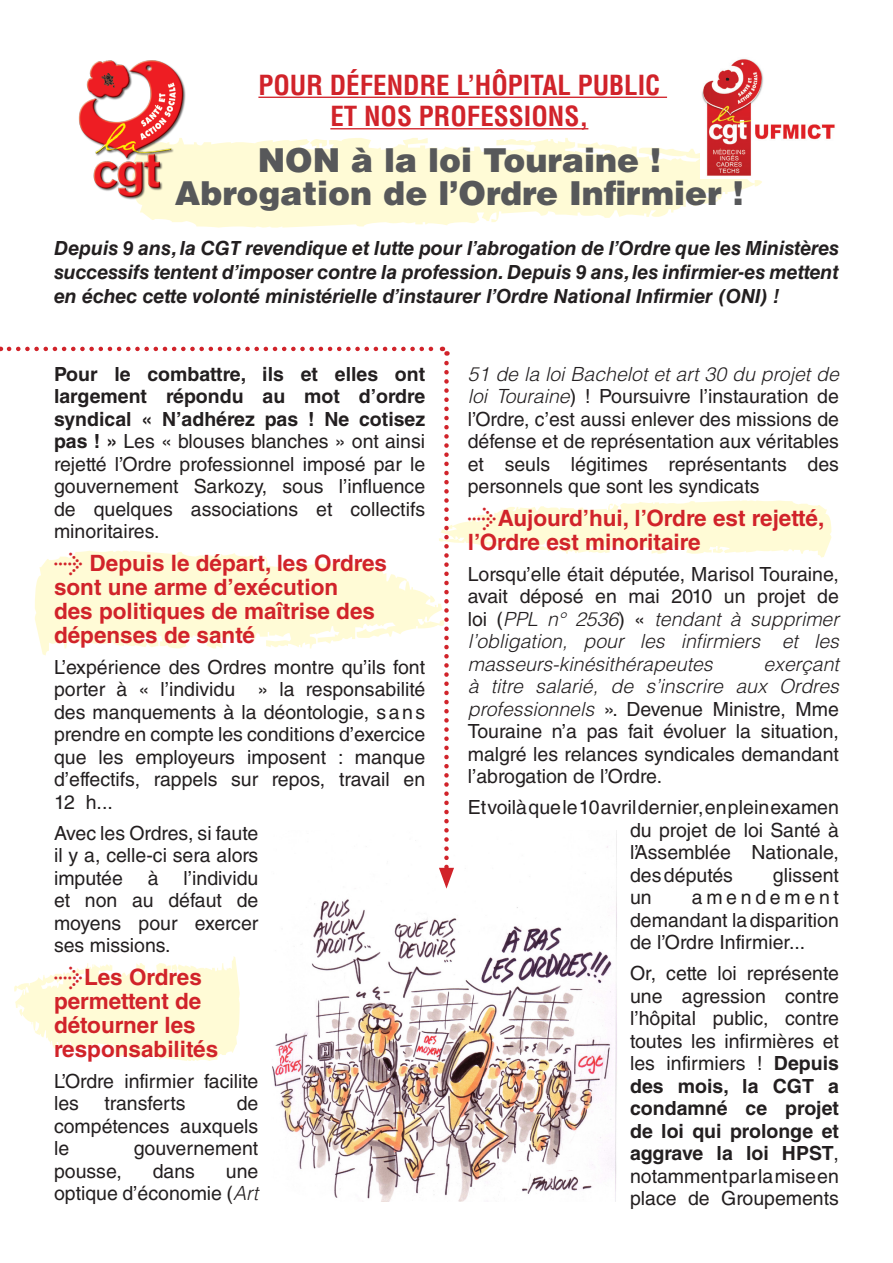
<style>
.page{position:relative;width:893px;height:1263px;background:#fff}
.page>*{position:absolute;margin:0;border:0;box-sizing:border-box;transform-origin:0 0}
.t1{font:900 33px "Helvetica LT Std";color:#57585a}
.accroche_helvet{font:700 condensed 27px/31.5px "Helvetica LT Std";color:#d1232a;text-align:center}
.accroche_helvet-2{font:700 22.5px/24px "Helvetica LT Std";color:#d1232a}
.t2{font:19.5px/22.5px "Helvetica LT Std";color:#231f20;text-align:justify}
.t3{font:italic 700 19.5px/24px "Helvetica LT Std";color:#231f20;text-align:justify}
.t4{font:italic 300 19.5px/22.5px "Helvetica LT Std";color:#231f20;text-align:justify}
.s1{font-weight:700}
.s2{font-family:"Arrowstfb";font-weight:400}
.s3{font-weight:300;font-style:italic}
.s4{font-weight:400;font-style:normal}
</style>
<div class="page">
<svg style="left:146px;top:138px;width:616px;height:90px;fill:#fffbd6"></svg>
<svg style="left:14px;top:956px;width:226px;height:105px"></svg>
<hr style="left:258px;top:97px;width:409px;height:1px;background:#d1232a">
<hr style="left:330px;top:128px;width:258px;height:1px;background:#d1232a">
<img style="left:78px;top:60px;width:122px;height:155px">
<img style="left:701px;top:59px;width:134px;height:120px">
<img style="left:272px;top:889px;width:345px;height:312px">
<svg style="left:9px;top:347px;width:822px;height:542px"></svg>
<p class="accroche_helvet" style="left:258px;top:69px;width:403px">POUR DÉFENDRE L’HÔPITAL PUBLIC<br>ET NOS PROFESSIONS,</p>
<p class="t1" style="left:258px;top:138px;width:405px">NON à la loi Touraine !</p>
<p class="t1" style="left:175px;top:171px;width:570px">Abrogation de l’Ordre Infirmier !</p>
<p class="t3" style="left:54px;top:236px;width:786px">Depuis 9 ans, la CGT revendique et lutte pour l’abrogation de l’Ordre que les Ministères successifs tentent d’imposer contre la profession. Depuis 9 ans, les infirmier-es mettent en échec cette volonté ministérielle d’instaurer l’Ordre National Infirmier (ONI) !</p>
<p class="t2" style="left:54px;top:363px;width:373px"><span class="s1">Pour le combattre, ils et elles ont largement répondu au mot d’ordre syndical « N’adhérez pas ! Ne cotisez pas ! »</span> Les « blouses blanches » ont ainsi rejetté l’Ordre professionnel imposé par le gouvernement Sarkozy, sous l’influence de quelques associations et collectifs minoritaires.</p>
<p class="accroche_helvet-2" style="left:54px;top:550px;width:335px"><span class="s2">G</span> Depuis le départ, les Ordres sont une arme d’exécution<br>des politiques de maîtrise des dépenses de santé</p>
<p class="t2" style="left:54px;top:656px;width:373px">L’expérience des Ordres montre qu’ils font porter à « l’individu » la responsabilité des manquements à la déontologie, sans prendre en compte les conditions d’exercice que les employeurs imposent : manque d’effectifs, rappels sur repos, travail en 12 h...</p>
<p class="t2" style="left:54px;top:822px;width:206px">Avec les Ordres, si faute il y a, celle-ci sera alors imputée</p>
<p class="t2" style="left:148px;top:867px;width:12px">à</p>
<p class="t2" style="left:54px;top:867px;width:206px;text-indent:130px">l’individu et non au défaut de moyens pour exercer ses missions.</p>
<p class="accroche_helvet-2" style="left:54px;top:964px;width:166px"><span class="s2">G</span>Les Ordres permettent de détourner les responsabilités</p>
<p class="t2" style="left:54px;top:1070px;width:206px">L’Ordre infirmier facilite les</p>
<p class="t2" style="left:104px;top:1092px;width:83px">transferts</p>
<p class="t2" style="left:54px;top:1092px;width:206px;text-indent:183px">de compétences auxquels le</p>
<p class="t2" style="left:134px;top:1137px;width:126px">gouvernement</p>
<p class="t2" style="left:54px;top:1160px;width:69px">pousse,</p>
<p class="t2" style="left:153px;top:1160px;width:44px">dans</p>
<p class="t2" style="left:54px;top:1160px;width:206px;text-align:right">une<br>optique d’économie (<span class="s3">Art</span></p>
<p class="t2" style="left:468px;top:363px;width:373px"><span class="s3">51 de la loi Bachelot et art 30 du projet de loi Touraine</span>) ! Poursuivre l’instauration de l’Ordre, c’est aussi enlever des missions de défense et de représentation aux véritables et seuls légitimes représentants des personnels que sont les syndicats</p>
<p class="accroche_helvet-2" style="left:468px;top:505px;width:358px"><span class="s2">G</span>Aujourd’hui, l’Ordre est rejetté, l’Ordre est minoritaire</p>
<p class="t4" style="left:468px;top:563px;width:373px"><span class="s4">Lorsqu’elle était députée, Marisol Touraine, avait déposé en mai 2010 un projet de loi (</span>PPL n° 2536<span class="s4">) «</span> tendant à supprimer l’obligation, pour les infirmiers et les masseurs-kinésithérapeutes</p>
<p class="t2" style="left:468px;top:653px;width:373px;text-indent:296px"><span class="s3">exerçant à titre salarié, de s’inscrire aux Ordres professionnels</span> ». Devenue Ministre, Mme Touraine n’a pas fait évoluer la situation, malgré les relances syndicales demandant l’abrogation de l’Ordre.</p>
<p class="t2" style="left:630px;top:796px;width:210px;text-indent:-162px">Et voilà que le 10 avril dernier, en plein examen du projet de loi Santé à l’Assemblée Nationale, desdéputés</p>
<p class="t2" style="left:773px;top:864px;width:68px">glissent</p>
<p class="t2" style="left:630px;top:886px;width:210px;text-indent:62px">amendement demandant ladisparition de l’Ordre Infirmier...</p>
<p class="t2" style="left:630px;top:962px;width:210px">Or, cette loi représente une agression contre l’hôpital public, contre toutes les infirmières et les infirmiers ! <span class="s1">Depuis des mois, la CGT a condamné ce projet de loi qui prolonge et aggrave la loi HPST</span>, notamment par la mise en place de Groupements</p>
<p class="t2" style="left:630px;top:886px;width:23px">un</p>
</div>
